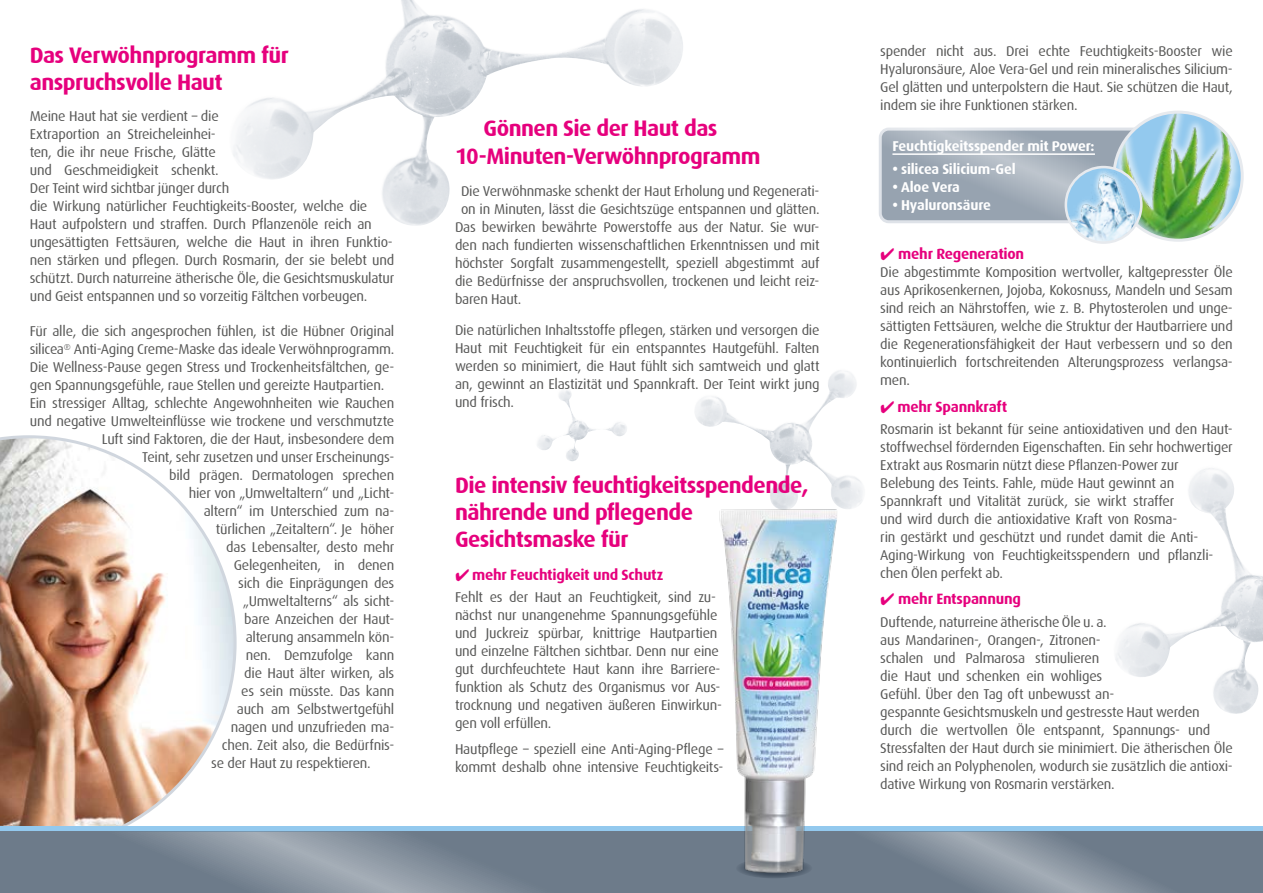
<style>
.page{position:relative;width:1263px;height:893px;background:#fff}
.page>*{position:absolute;margin:0;border:0;box-sizing:border-box;transform-origin:0 0}
.t1{font:700 22.5px/27px "Dax";letter-spacing:-.025em;color:#e6007d}
.t2{font:700 15px "Dax";letter-spacing:-.015em;color:#e6007d}
.t3{font:14.25px/18px "Dax";letter-spacing:-.02em;color:#575756}
.t4{font:700 14.25px "Dax";letter-spacing:-.015em;color:#fff}
</style>
<div class="page">
<svg style="left:0;top:435px;width:237px;height:391px"></svg>
<img style="left:233px;top:0;width:450px;height:226px">
<img style="left:695px;top:370px;width:168px;height:121px">
<img style="left:1115px;top:468px;width:148px;height:246px">
<img style="left:537px;top:390px;width:90px;height:72px">
<div style="left:0;top:826px;width:1263px;height:5px;background:#93c9ee"></div>
<svg style="left:838px;top:831px;width:425px;height:62px;background:#7b8895"></svg>
<svg style="left:0;top:831px;width:838px;height:62px;background:#798693"></svg>
<img style="left:684px;top:491px;width:193px;height:398px">
<svg style="left:880px;top:129px;width:316px;height:93px;background:#a1acb8"></svg>
<div style="left:879px;top:128px;width:319px;height:95px;border:3px solid #dee2e8;border-radius:9px"></div>
<hr style="left:892px;top:153px;width:203px;height:2px;background:#fff">
<img style="left:1114px;top:112px;width:126px;height:126px">
<div style="left:1112px;top:111px;width:132px;height:131px;border:3px solid #e7eaee;border-radius:50%"></div>
<div style="left:1066px;top:168px;width:75px;height:75px;background:#fff;opacity:.75"></div>
<img style="left:1066px;top:171px;width:75px;height:72px">
<div style="left:1064px;top:166px;width:78px;height:78px;border:3px solid #e7eaee;border-radius:50%"></div>
<h1 class="t1" style="left:30px;top:42px;width:261px">Das Verwöhnprogramm für anspruchsvolle Haut</h1>
<p class="t3" style="left:30px;top:107px;width:366px">Meine Haut hat sie verdient – die<br>Extraportion an Streicheleinhei-<br>ten, die ihr neue Frische, Glätte<br>und Geschmeidigkeit schenkt.<br>Der Teint wird sichtbar jünger durch<br>die Wirkung natürlicher Feuchtigkeits-Booster, welche die Haut aufpolstern und straffen. Durch Pflanzenöle reich an ungesättigten Fettsäuren, welche die Haut in ihren Funktio&shy;nen stärken und pflegen. Durch Rosmarin, der sie belebt und schützt. Durch naturreine ätherische Öle, die Gesichtsmuskulatur und Geist entspannen und so vorzeitig Fältchen vorbeugen.</p>
<p class="t3" style="left:30px;top:322px;width:366px">Für alle, die sich angesprochen fühlen, ist die Hübner Original</p>
<p class="t3" style="left:30px;top:340px;width:366px">silicea<sup>®</sup> Anti-Aging Creme-Maske das ideale Verwöhnprogramm.</p>
<p class="t3" style="left:30px;top:358px;width:366px">Die Wellness-Pause gegen Stress und Trockenheitsfältchen, ge-</p>
<p class="t3" style="left:30px;top:376px;width:356px">gen Spannungsgefühle, raue Stellen und gereizte Hautpartien.</p>
<p class="t3" style="left:30px;top:394px;width:366px">Ein stressiger Alltag, schlechte Angewohnheiten wie Rauchen</p>
<p class="t3" style="left:30px;top:412px;width:366px">und negative Umwelteinflüsse wie trockene und verschmutzte</p>
<p class="t3" style="left:102px;top:430px;width:294px">Luft sind Faktoren, die der Haut, insbesondere dem</p>
<p class="t3" style="left:142px;top:448px;width:253px">Teint, sehr zusetzen und unser Erscheinungs-</p>
<p class="t3" style="left:169px;top:466px;width:227px">bild prägen. Dermatologen sprechen</p>
<p class="t3" style="left:189px;top:484px;width:207px">hier von „Umweltaltern“ und „Licht-</p>
<p class="t3" style="left:204px;top:502px;width:192px">altern“ im Unterschied zum na-</p>
<p class="t3" style="left:216px;top:520px;width:180px">türlichen „Zeitaltern“. Je höher</p>
<p class="t3" style="left:226px;top:538px;width:169px">das Lebensalter, desto mehr</p>
<p class="t3" style="left:234px;top:556px;width:162px">Gelegenheiten, in denen</p>
<p class="t3" style="left:238px;top:574px;width:158px">sich die Einprägungen des</p>
<p class="t3" style="left:243px;top:592px;width:153px">„Umweltalterns“ als sicht-</p>
<p class="t3" style="left:244px;top:610px;width:151px">bare Anzeichen der Haut-</p>
<p class="t3" style="left:246px;top:628px;width:150px">alterung ansammeln kön-</p>
<p class="t3" style="left:246px;top:646px;width:150px">nen. Demzufolge kann</p>
<p class="t3" style="left:244px;top:664px;width:152px">die Haut älter wirken, als</p>
<p class="t3" style="left:241px;top:682px;width:155px">es sein müsste. Das kann</p>
<p class="t3" style="left:237px;top:700px;width:159px">auch am Selbstwertgefühl</p>
<p class="t3" style="left:231px;top:718px;width:165px">nagen und unzufrieden ma-</p>
<p class="t3" style="left:222px;top:736px;width:174px">chen. Zeit also, die Bedürfnis-</p>
<p class="t3" style="left:211px;top:754px;width:161px">se der Haut zu respektieren.</p>
<h1 class="t1" style="left:455px;top:114px;width:307px;line-height:28.5px;text-indent:28px">Gönnen Sie der Haut das<br>10-Minuten-Verwöhnprogramm</h1>
<p class="t3" style="left:461px;top:183px;width:360px">Die Verwöhnmaske schenkt der Haut Erholung und Regenerati-</p>
<p class="t3" style="left:461px;top:201px;width:360px">on in Minuten, lässt die Gesichtszüge entspannen und glätten.</p>
<p class="t3" style="left:455px;top:219px;width:366px">Das bewirken bewährte Powerstoffe aus der Natur. Sie wur-</p>
<p class="t3" style="left:455px;top:237px;width:366px">den nach fundierten wissenschaftlichen Erkenntnissen und mit</p>
<p class="t3" style="left:455px;top:255px;width:366px">höchster Sorgfalt zusammengestellt, speziell abgestimmt auf</p>
<p class="t3" style="left:455px;top:273px;width:366px">die Bedürfnisse der anspruchsvollen, trockenen und leicht reiz-</p>
<p class="t3" style="left:455px;top:291px;width:68px">baren Haut.</p>
<p class="t3" style="left:455px;top:321px;width:366px;text-align:justify">Die natürlichen Inhaltsstoffe pflegen, stärken und versorgen die Haut mit Feuchtigkeit für ein entspanntes Hautgefühl. Falten werden so minimiert, die Haut fühlt sich samtweich und glatt an, gewinnt an Elastizität und Spannkraft. Der Teint wirkt jung und frisch.</p>
<h1 class="t1" style="left:455px;top:472px;width:355px">Die intensiv feuchtigkeitsspendende, nährende und pflegende<br>Gesichtsmaske für</h1>
<p class="t2" style="left:455px;top:566px;width:210px">✔ mehr Feuchtigkeit und Schutz</p>
<p class="t3" style="left:455px;top:588px;width:269px">Fehlt es der Haut an Feuchtigkeit, sind zu&shy;nächst nur unangenehme Spannungsgefühle und Juckreiz spürbar, knittrige Hautpartien und einzelne Fältchen sichtbar. Denn nur eine gut durchfeuchtete Haut kann ihre Barriere&shy;funktion als Schutz des Organismus vor Aus&shy;trocknung und negativen äußeren Einwirkun&shy;gen voll erfüllen.</p>
<p class="t3" style="left:455px;top:740px;width:270px">Hautpflege – speziell eine Anti-Aging-Pflege – kommt deshalb ohne intensive Feuchtigkeits-</p>
<p class="t3" style="left:880px;top:42px;width:354px;text-align:justify">spender nicht aus. Drei echte Feuchtigkeits-Booster wie Hyaluronsäure, Aloe Vera-Gel und rein mineralisches Silicium-Gel glätten und unterpolstern die Haut. Sie schützen die Haut, indem sie ihre Funktionen stärken.</p>
<p class="t4" style="left:892px;top:138px;width:204px">Feuchtigkeitsspender mit Power:</p>
<p class="t4" style="left:892px;top:161px;width:125px">• silicea Silicium-Gel</p>
<p class="t4" style="left:892px;top:179px;width:69px">• Aloe Vera</p>
<p class="t4" style="left:892px;top:197px;width:100px">• Hyaluronsäure</p>
<p class="t2" style="left:880px;top:245px;width:146px">✔ mehr Regeneration</p>
<p class="t3" style="left:880px;top:263px;width:354px;text-align:justify">Die abgestimmte Komposition wertvoller, kaltgepresster Öle aus Aprikosenkernen, Jojoba, Kokosnuss, Mandeln und Sesam sind reich an Nährstoffen, wie z. B. Phytosterolen und unge&shy;sättigten Fettsäuren, welche die Struktur der Hautbarriere und die Regenerationsfähigkeit der Haut verbessern und so den kontinuierlich fortschreitenden Alterungsprozess verlangsa&shy;men.</p>
<p class="t2" style="left:880px;top:398px;width:128px">✔ mehr Spannkraft</p>
<p class="t3" style="left:880px;top:420px;width:354px">Rosmarin ist bekannt für seine antioxidativen und den Haut&shy;stoffwechsel fördernden Eigenschaften. Ein sehr hochwertiger Extrakt aus Rosmarin nützt diese Pflanzen-Power zur Belebung des Teints. Fahle, müde Haut gewinnt an Spannkraft und Vitalität zurück, sie wirkt straffer<br>und wird durch die antioxidative Kraft von Rosma-<br>rin gestärkt und geschützt und rundet damit die Anti-Aging-Wirkung von Feuchtigkeitsspendern und pflanzli&shy;chen Ölen perfekt ab.</p>
<p class="t2" style="left:880px;top:591px;width:142px">✔ mehr Entspannung</p>
<p class="t3" style="left:880px;top:613px;width:354px">Duftende, naturreine ätherische Öle u. a.<br>aus Mandarinen-, Orangen-, Zitronen-<br>schalen und Palmarosa stimulieren<br>die Haut und schenken ein wohliges<br>Gefühl. Über den Tag oft unbewusst an-<br>gespannte Gesichtsmuskeln und gestresste Haut werden durch die wertvollen Öle entspannt, Spannungs- und Stressfalten der Haut durch sie minimiert. Die ätherischen Öle sind reich an Polyphenolen, wodurch sie zusätzlich die antioxi&shy;dative Wirkung von Rosmarin verstärken.</p>
</div>
